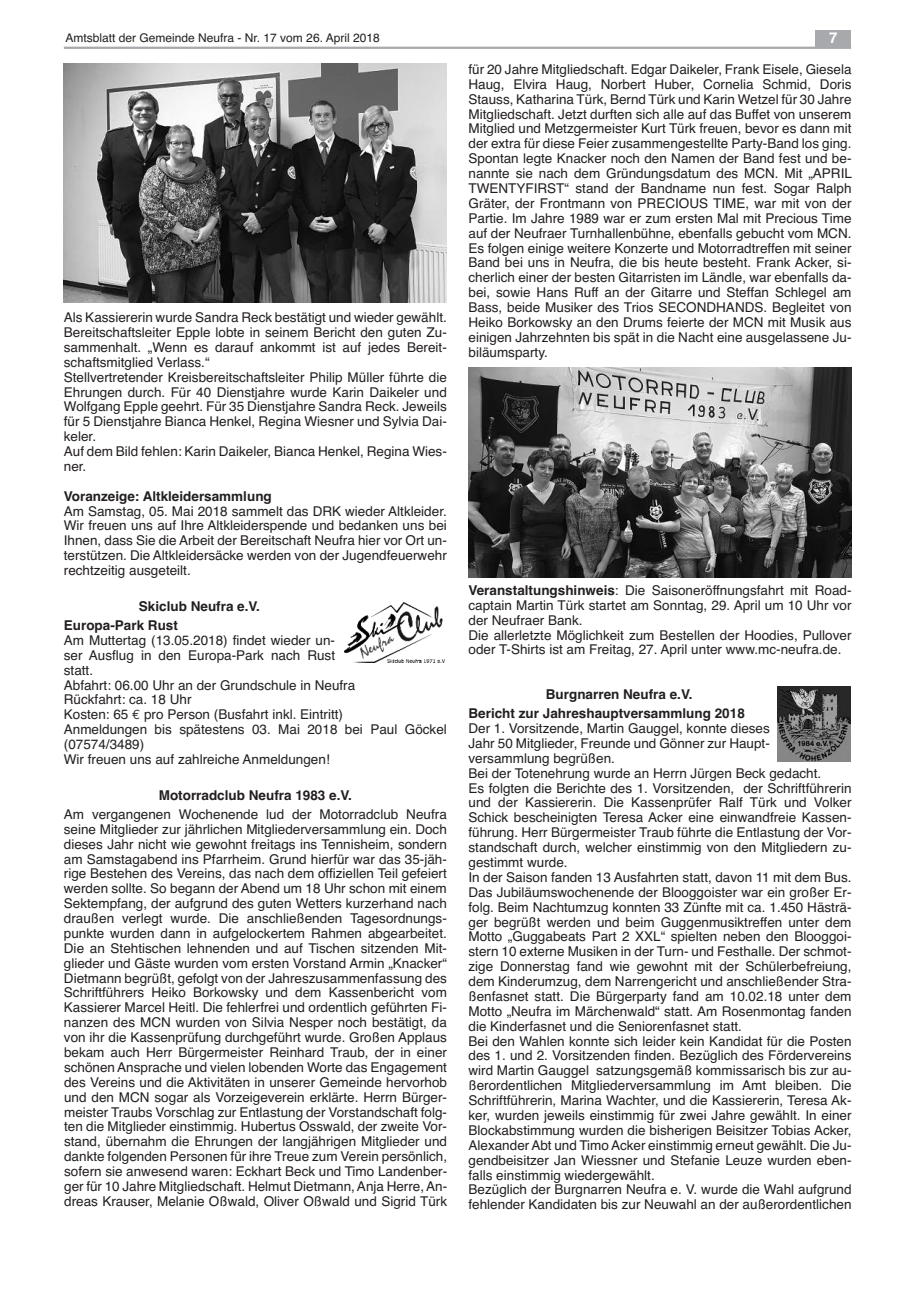
<style>
.page{position:relative;width:915px;height:1297px;background:#fff}
.page>*{position:absolute;margin:0;border:0;box-sizing:border-box;transform-origin:0 0}
.t1{font:700 15px "Helvetica";color:#fff}
.t2{font:13.5px/14.9px "Helvetica";color:#231f20}
.t3{font:700 13.5px/19.2px "Helvetica";color:#231f20}
.t4{font:12px "Helvetica";color:#231f20}
.s1{font-family:"Euro Mono"}
.s2{font-weight:700}
</style>
<div class="page">
<img style="left:64px;top:64px;width:382px;height:239px">
<img style="left:345px;top:602px;width:99px;height:60px">
<img style="left:468px;top:367px;width:382px;height:211px">
<img style="left:777px;top:686px;width:73px;height:75px">
<hr style="left:64px;top:47px;width:786px;height:2px;background:#a8a9ad">
<div style="left:815px;top:30px;width:35px;height:17px;background:#a8a9ad"></div>
<p class="t4" style="left:65px;top:31px;width:316px">Amtsblatt der Gemeinde Neufra - Nr. 17 vom 26. April 2018</p>
<p class="t1" style="left:829px;top:29px;width:10px">7</p>
<p class="t2" style="left:64px;top:310px;width:384px">Als Kassiererin wurde Sandra Reck bestätigt und wieder gewählt.<br>Bereitschaftsleiter Epple lobte in seinem Bericht den guten Zu&shy;sammenhalt. „Wenn es darauf ankommt ist auf jedes Bereit&shy;schaftsmitglied Verlass.“<br>Stellvertretender Kreisbereitschaftsleiter Philip Müller führte die Ehrungen durch. Für 40 Dienstjahre wurde Karin Daikeler und Wolfgang Epple geehrt. Für 35 Dienstjahre Sandra Reck. Jeweils für 5 Dienstjahre Bianca Henkel, Regina Wiesner und Sylvia Dai&shy;keler.<br>Auf dem Bild fehlen: Karin Daikeler, Bianca Henkel, Regina Wies&shy;ner.</p>
<p class="t3" style="left:64px;top:486px;width:209px">Voranzeige: Altkleidersammlung</p>
<p class="t2" style="left:64px;top:503px;width:384px;text-align:justify">Am Samstag, 05. Mai 2018 sammelt das DRK wieder Altkleider.<br>Wir freuen uns auf Ihre Altkleiderspende und bedanken uns bei Ihnen, dass Sie die Arbeit der Bereitschaft Neufra hier vor Ort un&shy;terstützen. Die Altkleidersäcke werden von der Jugendfeuerwehr rechtzeitig ausgeteilt.</p>
<p class="t3" style="left:64px;top:597px;width:198px;text-indent:75px">Skiclub Neufra e.V. europa-park Rust</p>
<p class="t2" style="left:64px;top:633px;width:384px">Am Muttertag (13.05.2018) findet wieder un-<br>ser Ausflug in den Europa-Park nach Rust<br>statt.<br>Abfahrt: 06.00 Uhr an der Grundschule in Neufra<br>Rückfahrt: ca. 18 Uhr<br>Kosten: 65 <span class="s1">€</span> pro Person (Busfahrt inkl. Eintritt)<br>Anmeldungen bis spätestens 03. Mai 2018 bei Paul Göckel (07574/3489)<br>Wir freuen uns auf zahlreiche Anmeldungen!</p>
<p class="t3" style="left:159px;top:785px;width:195px">Motorradclub Neufra 1983 e.V.</p>
<p class="t2" style="left:64px;top:807px;width:385px;text-align:justify">Am vergangenen Wochenende lud der Motorradclub Neufra seine Mitglieder zur jährlichen Mitgliederversammlung ein. Doch dieses Jahr nicht wie gewohnt freitags ins Tennisheim, sondern am Samstagabend ins Pfarrheim. Grund hierfür war das 35-jäh&shy;rige Bestehen des Vereins, das nach dem offiziellen Teil gefeiert werden sollte. So begann der Abend um 18 Uhr schon mit einem Sektempfang, der aufgrund des guten Wetters kurzerhand nach draußen verlegt wurde. Die anschließenden Tagesordnungs&shy;punkte wurden dann in aufgelockertem Rahmen abgearbeitet.<br>Die an Stehtischen lehnenden und auf Tischen sitzenden Mit&shy;glieder und Gäste wurden vom ersten Vorstand Armin „Knacker“ Dietmann begrüßt, gefolgt von der Jahreszusammenfassung des Schriftführers Heiko Borkowsky und dem Kassenbericht vom Kassierer Marcel Heitl. Die fehlerfrei und ordentlich geführten Fi&shy;nanzen des MCN wurden von Silvia Nesper noch bestätigt, da von ihr die Kassenprüfung durchgeführt wurde. Großen Applaus bekam auch Herr Bürgermeister Reinhard Traub, der in einer schönen Ansprache und vielen lobenden Worte das Engagement des Vereins und die Aktivitäten in unserer Gemeinde hervorhob und den MCN sogar als Vorzeigeverein erklärte. Herrn Bürger&shy;meister Traubs Vorschlag zur Entlastung der Vorstandschaft folg&shy;ten die Mitglieder einstimmig. Hubertus Osswald, der zweite Vor&shy;stand, übernahm die Ehrungen der langjährigen Mitglieder und dankte folgenden Personen für ihre Treue zum Verein persönlich, sofern sie anwesend waren: Eckhart Beck und Timo Landenber&shy;ger für 10 Jahre Mitgliedschaft. Helmut Dietmann,Anja Herre,An&shy;dreas Krauser, Melanie Oßwald, Oliver Oßwald und Sigrid Türk</p>
<p class="t2" style="left:468px;top:62px;width:385px;text-align:justify">für 20 Jahre Mitgliedschaft. Edgar Daikeler, Frank Eisele, Giesela Haug, Elvira Haug, Norbert Huber, Cornelia Schmid, Doris Stauss, Katharina Türk, Bernd Türk und Karin Wetzel für 30 Jahre Mitgliedschaft. Jetzt durften sich alle auf das Buffet von unserem Mitglied und Metzgermeister Kurt Türk freuen, bevor es dann mit der extra für diese Feier zusammengestellte Party-Band los ging.<br>Spontan legte Knacker noch den Namen der Band fest und be&shy;nannte sie nach dem Gründungsdatum des MCN. Mit „APRIL TWENTYFIRST“ stand der Bandname nun fest. Sogar Ralph Gräter, der Frontmann von PRECIOUS TIME, war mit von der Partie. Im Jahre 1989 war er zum ersten Mal mit Precious Time auf der Neufraer Turnhallenbühne, ebenfalls gebucht vom MCN.<br>Es folgen einige weitere Konzerte und Motorradtreffen mit seiner Band bei uns in Neufra, die bis heute besteht. Frank Acker, si&shy;cherlich einer der besten Gitarristen im Ländle, war ebenfalls da&shy;bei, sowie Hans Ruff an der Gitarre und Steffan Schlegel am Bass, beide Musiker des Trios SECONDHANDS. Begleitet von Heiko Borkowsky an den Drums feierte der MCN mit Musik aus einigen Jahrzehnten bis spät in die Nacht eine ausgelassene Ju&shy;biläumsparty.</p>
<p class="t2" style="left:468px;top:583px;width:384px"><span class="s2">Veranstaltungshinweis</span>: Die Saisoneröffnungsfahrt mit Road&shy;captain Martin Türk startet am Sonntag, 29. April um 10 Uhr vor der Neufraer Bank.<br>Die allerletzte Möglichkeit zum Bestellen der Hoodies, Pullover oder T-Shirts ist am Freitag, 27. April unter www.mc-neufra.de.</p>
<p class="t3" style="left:468px;top:685px;width:278px;text-indent:77px">Burgnarren Neufra e.V.<br>Bericht zur Jahreshauptversammlung 2018</p>
<p class="t2" style="left:468px;top:721px;width:384px">Der 1. Vorsitzende, Martin Gauggel, konnte dieses<br>Jahr 50 Mitglieder, Freunde und Gönner zur Haupt&shy;versammlung begrüßen.<br>Bei der Totenehrung wurde an Herrn Jürgen Beck gedacht.<br>Es folgten die Berichte des 1. Vorsitzenden, der Schriftführerin und der Kassiererin. Die Kassenprüfer Ralf Türk und Volker Schick bescheinigten Teresa Acker eine einwandfreie Kassen&shy;führung. Herr Bürgermeister Traub führte die Entlastung der Vor&shy;standschaft durch, welcher einstimmig von den Mitgliedern zu&shy;gestimmt wurde.<br>In der Saison fanden 13 Ausfahrten statt, davon 11 mit dem Bus.<br>Das Jubiläumswochenende der Blooggoister war ein großer Er&shy;folg. Beim Nachtumzug konnten 33 Zünfte mit ca. 1.450 Hästrä&shy;ger begrüßt werden und beim Guggenmusiktreffen unter dem Motto „Guggabeats Part 2 XXL“ spielten neben den Blooggoi&shy;stern 10 externe Musiken in der Turn- und Festhalle. Der schmot&shy;zige Donnerstag fand wie gewohnt mit der Schülerbefreiung, dem Kinderumzug, dem Narrengericht und anschließender Stra&shy;ßenfasnet statt. Die Bürgerparty fand am 10.02.18 unter dem Motto „Neufra im Märchenwald“ statt. Am Rosenmontag fanden die Kinderfasnet und die Seniorenfasnet statt.<br>Bei den Wahlen konnte sich leider kein Kandidat für die Posten des 1. und 2. Vorsitzenden finden. Bezüglich des Fördervereins wird Martin Gauggel satzungsgemäß kommissarisch bis zur au&shy;ßerordentlichen Mitgliederversammlung im Amt bleiben. Die Schriftführerin, Marina Wachter, und die Kassiererin, Teresa Ak&shy;ker, wurden jeweils einstimmig für zwei Jahre gewählt. In einer Blockabstimmung wurden die bisherigen Beisitzer Tobias Acker, AlexanderAbt und TimoAcker einstimmig erneut gewählt. Die Ju&shy;gendbeisitzer Jan Wiessner und Stefanie Leuze wurden eben&shy;falls einstimmig wiedergewählt.<br>Bezüglich der Burgnarren Neufra e. V. wurde die Wahl aufgrund fehlender Kandidaten bis zur Neuwahl an der außerordentlichen</p>
</div>
